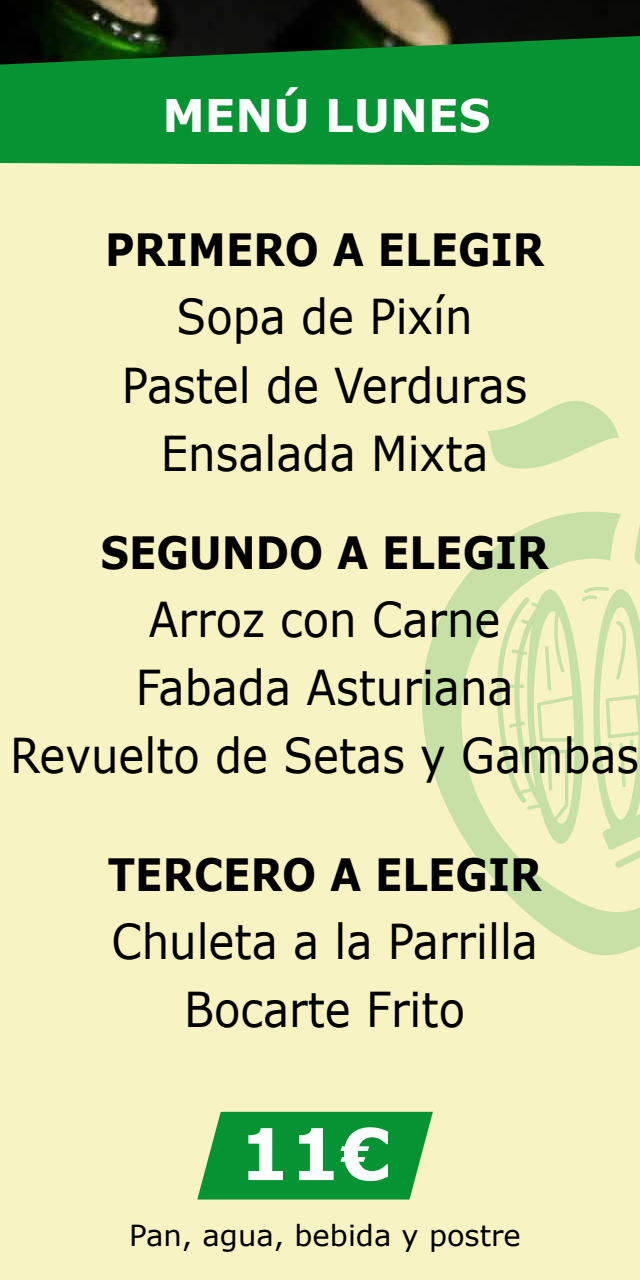
<style>
.page{position:relative;width:640px;height:1280px;background:#fff}
.page>*{position:absolute;margin:0;border:0;box-sizing:border-box;transform-origin:0 0}
.t1{font:700 71.2px "Verdana";color:#fff}
.t2{font:48.1px/68.1px "Verdana";color:#000;text-align:center;scale:.9 1}
.t3{font:700 44.8px "Verdana";color:#fff}
.t4{font:700 44.5px "Verdana";color:#000;scale:.9 1}
.t5{font:29px "Verdana";color:#000}
</style>
<div class="page">
<img style="left:0;top:0;width:640px;height:36px">
<div style="left:0;top:66px;width:640px;height:1214px;background:#f7f3c3"></div>
<svg style="left:0;top:36px;width:640px;height:130px;background:#098731"></svg>
<svg style="left:197px;top:1112px;width:236px;height:88px;background:#1e9d43"></svg>
<svg style="left:422px;top:400px;width:218px;height:555px"></svg>
<svg style="left:493px;top:585px;width:147px;height:283px"></svg>
<p class="t3" style="left:162px;top:87px;width:330px">MENÚ LUNES</p>
<p class="t4" style="left:105px;top:221px;width:490px">PRIMERO A ELEGIR</p>
<p class="t2" style="left:122px;top:284px;width:452px">Sopa de Pixín<br>Pastel de Verduras<br>Ensalada Mixta</p>
<p class="t4" style="left:101px;top:524px;width:499px">SEGUNDO A ELEGIR</p>
<p class="t2" style="left:10px;top:586px;width:700px">Arroz con Carne<br>Fabada Asturiana<br>Revuelto de Setas y Gambas</p>
<p class="t4" style="left:108px;top:846px;width:483px">TERCERO A ELEGIR</p>
<p class="t2" style="left:111px;top:908px;width:476px">Chuleta a la Parrilla<br>Bocarte Frito</p>
<h1 class="t1" style="left:239px;top:1108px;width:153px">11€</h1>
<p class="t5" style="left:129px;top:1217px;width:393px">Pan, agua, bebida y postre</p>
</div>
